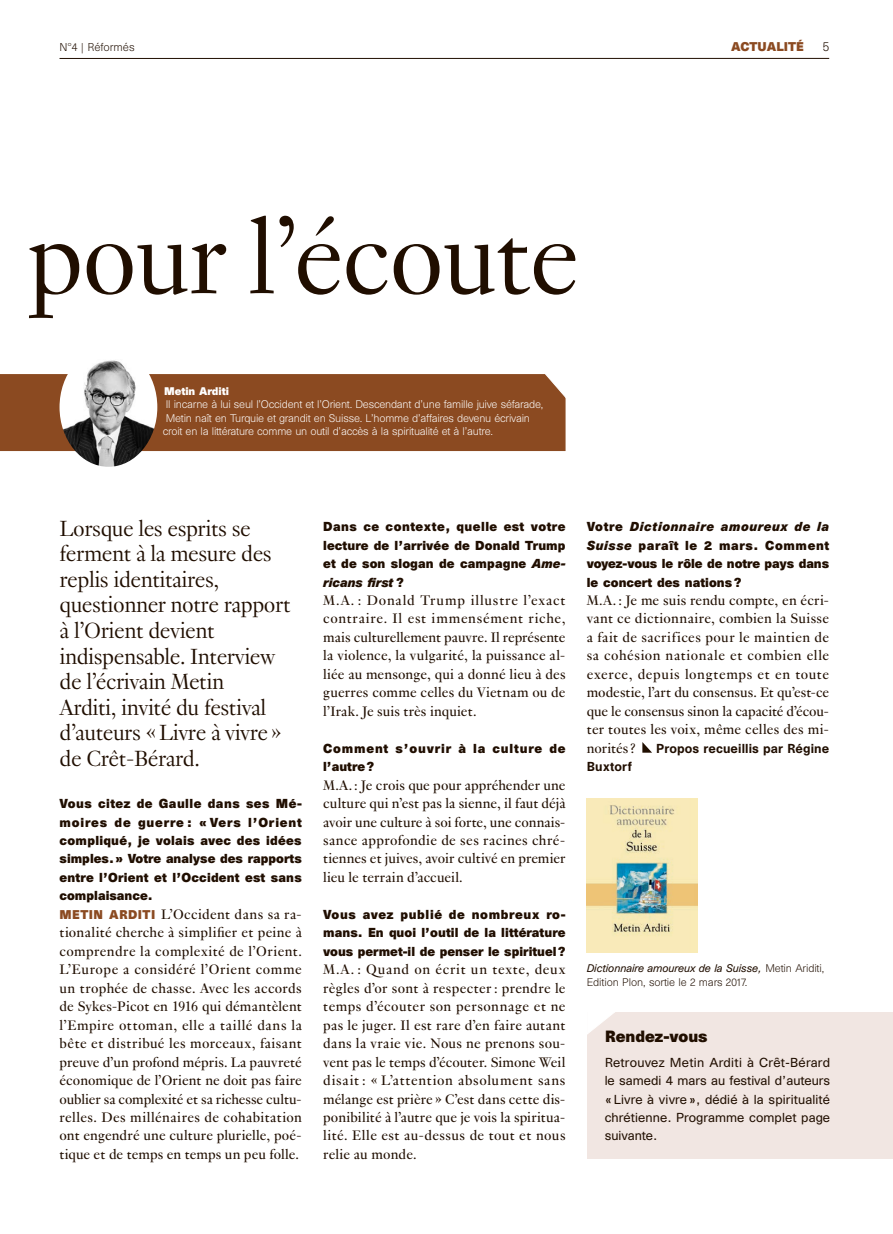
<style>
.page{position:relative;width:893px;height:1234px;background:#fff}
.page>*{position:absolute;margin:0;border:0;box-sizing:border-box;transform-origin:0 0}
.t1{font:300 114px "Genath";letter-spacing:-.02em;color:#200e00}
.t2{font:300 24px/25.5px "Genath";letter-spacing:-.02em;color:#200e00}
.t3{font:15px/18.5px "Genath";letter-spacing:.005em;color:#200e00;text-align:justify}
.t4{font:700 15px "Unica SB";color:#200e00}
.t5{font:700 12px/18.5px "Unica SB";letter-spacing:.005em;color:#200e00;text-align:justify}
.t6{font:12px/18.5px "Unica SB";letter-spacing:.005em;color:#200e00;text-align:justify}
.t7{font:700 12px/18.5px "Unica SB";letter-spacing:.065em;color:#200e00}
.t8{font:500 12px "Unica SB";letter-spacing:.01em;color:#200e00}
.t9{font:300 12px "Unica SB";color:#200e00}
.t10{font:700 11.7px "Unica SB";color:#8b4a21}
.t11{font:300 10.5px "Unica SB";color:#200e00}
.t12{font:300 10.2px/13.5px "Unica SB";letter-spacing:-.02em;color:#fff}
.t13{font:300 10.2px/13.5px "Unica SB";letter-spacing:-.01em;color:#200e00}
.t14{font:700 10.2px "Unica SB";letter-spacing:-.01em;color:#fff}
.s1{font-family:"Unica SB";font-weight:700;font-size:11.7px;color:#8b4a21}
.s2{font-style:italic}
.s3{font-weight:400;font-style:italic}
</style>
<div class="page">
<hr style="left:60px;top:58px;width:769px;height:1px;background:#200e00">
<svg style="left:642px;top:742px;width:10px;height:10px"></svg>
<img style="left:587px;top:798px;width:111px;height:154px">
<div style="left:0;top:374px;width:566px;height:77px;background:#8b4a21"></div>
<img style="left:60px;top:360px;width:97px;height:106px">
<div style="left:588px;top:1012px;width:305px;height:146px;background:#f1e6e2"></div>
<svg style="left:588px;top:1012px;width:27px;height:22px"></svg>
<p class="t11" style="left:60px;top:41px;width:77px">N°4 | Réformés</p>
<p class="t10" style="left:731px;top:39px;width:74px">ACTUALITÉ</p>
<p class="t9" style="left:823px;top:39px;width:8px">5</p>
<h1 class="t1" style="left:27px;top:177px;width:554px">pour l’écoute</h1>
<p class="t14" style="left:164px;top:384px;width:66px">Metin Arditi</p>
<p class="t12" style="left:163px;top:398px;width:382px">Il incarne à lui seul l’Occident et l’Orient. Descendant d’une famille juive séfarade,<br>Metin naît en Turquie et grandit en Suisse. L’homme d’affaires devenu écrivain croit en la littérature comme un outil d’accès à la spiritualité et à l’autre.</p>
<h2 class="t2" style="left:60px;top:513px;width:233px">Lorsque les esprits se ferment à la mesure des replis identitaires, questionner notre rapport à l’Orient devient indispensable. Interview de l’écrivain Metin<br>Arditi, invité du festival d’auteurs « Livre à vivre » de Crêt-Bérard.</h2>
<p class="t5" style="left:60px;top:795px;width:244px">Vous citez de Gaulle dans ses Mé&shy;moires de guerre : « Vers l’Orient compliqué, je volais avec des idées simples.» Votre analyse des rapports entre l’Orient et l’Occident est sans complaisance.</p>
<p class="t3" style="left:60px;top:903px;width:244px"><span class="s1">METIN ARDITI</span> L’Occident dans sa ra&shy;tionalité cherche à simplifier et peine à comprendre la complexité de l’Orient.<br>L’Europe a considéré l’Orient comme un trophée de chasse. Avec les accords de Sykes-Picot en 1916 qui démantèlent l’Empire ottoman, elle a taillé dans la bête et distribué les morceaux, faisant preuve d’un profond mépris. La pauvreté économique de l’Orient ne doit pas faire oublier sa complexité et sa richesse cultu&shy;relles. Des millénaires de cohabitation ont engendré une culture plurielle, poé&shy;tique et de temps en temps un peu folle.</p>
<p class="t5" style="left:323px;top:518px;width:244px">Dans ce contexte, quelle est votre lecture de l’arrivée de Donald Trump et de son slogan de campagne <span class="s2">Ame&shy;ricans first</span> ?</p>
<p class="t3" style="left:323px;top:589px;width:244px">M.A. : Donald Trump illustre l’exact contraire. Il est immensément riche, mais culturellement pauvre. Il représente la violence, la vulgarité, la puissance al&shy;liée au mensonge, qui a donné lieu à des guerres comme celles du Vietnam ou de l’Irak. Je suis très inquiet.</p>
<p class="t7" style="left:323px;top:740px;width:244px">Comment s’ouvrir à la culture de l’autre?</p>
<p class="t3" style="left:323px;top:774px;width:244px">M.A. : Je crois que pour appréhender une culture qui n’est pas la sienne, il faut déjà avoir une culture à soi forte, une connais&shy;sance approfondie de ses racines chré&shy;tiennes et juives, avoir cultivé en premier lieu le terrain d’accueil.</p>
<p class="t5" style="left:323px;top:906px;width:244px">Vous avez publié de nombreux ro&shy;mans. En quoi l’outil de la littérature vous permet-il de penser le spirituel?</p>
<p class="t3" style="left:323px;top:958px;width:244px">M.A. : Quand on écrit un texte, deux règles d’or sont à respecter : prendre le temps d’écouter son personnage et ne pas le juger. Il est rare d’en faire autant dans la vraie vie. Nous ne prenons sou&shy;vent pas le temps d’écouter. Simone Weil disait : « L’attention absolument sans mélange est prière » C’est dans cette dis&shy;ponibilité à l’autre que je vois la spiritua&shy;lité. Elle est au-dessus de tout et nous relie au monde.</p>
<p class="t5" style="left:587px;top:518px;width:244px">Votre <span class="s2">Dictionnaire amoureux de la Suisse</span> paraît le 2 mars. Comment voyez-vous le rôle de notre pays dans le concert des nations?</p>
<p class="t3" style="left:587px;top:589px;width:244px">M.A. : Je me suis rendu compte, en écri&shy;vant ce dictionnaire, combien la Suisse a fait de sacrifices pour le maintien de sa cohésion nationale et combien elle exerce, depuis longtemps et en toute modestie, l’art du consensus. Et qu’est-ce que le consensus sinon la capacité d’écou&shy;ter toutes les voix, même celles des mi&shy;norités ?</p>
<p class="t8" style="left:656px;top:740px;width:174px">Propos recueillis par Régine</p>
<p class="t8" style="left:587px;top:759px;width:46px">Buxtorf</p>
<p class="t13" style="left:587px;top:961px;width:239px"><span class="s3">Dictionnaire amoureux de la Suisse,</span> Metin Ariditi,<br>Edition Plon, sortie le 2 mars 2017.</p>
<p class="t4" style="left:605px;top:1026px;width:105px">Rendez-vous</p>
<p class="t6" style="left:605px;top:1053px;width:227px">Retrouvez Metin Arditi à Crêt-Bérard le samedi 4 mars au festival d’auteurs « Livre à vivre », dédié à la spiritualité chrétienne. Programme complet page suivante.</p>
</div>
